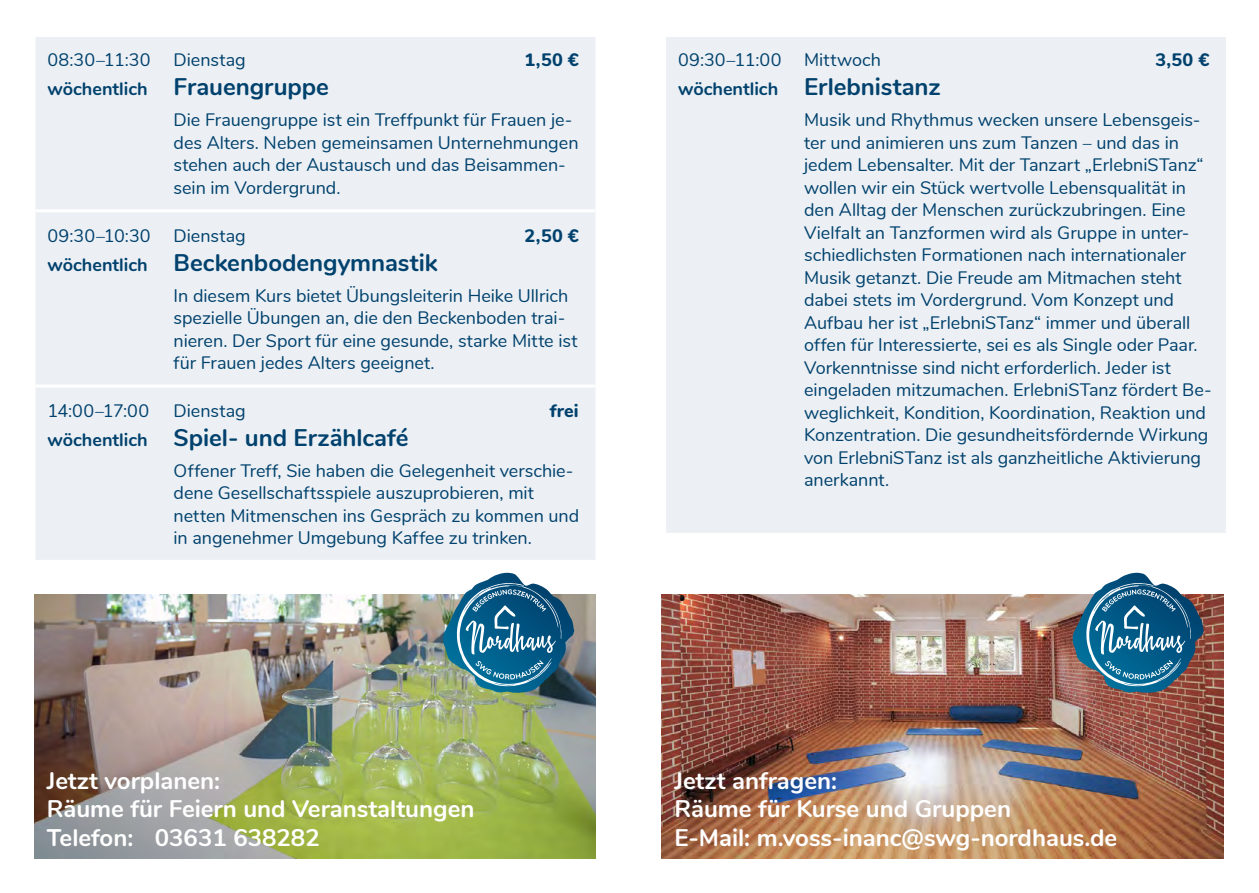
<style>
.page{position:relative;width:1259px;height:893px;background:#fff}
.page>*{position:absolute;margin:0;border:0;box-sizing:border-box;transform-origin:0 0}
.t1{font:700 24px/28.8px "Nunito";color:#fff}
.t2{font:700 24px "Nunito";color:#00416d}
.t3{font:18px/22.5px "Nunito";letter-spacing:-.005em;color:#00416d}
.t4{font:800 18px "Nunito";letter-spacing:.01em;color:#00416d}
.s1{font-size:18px}
</style>
<div class="page">
<div style="left:36px;top:37px;width:559px;height:523px;background:#ecf0f4"></div>
<hr style="left:36px;top:209px;width:559px;height:3px;background:#fff">
<hr style="left:36px;top:385px;width:559px;height:3px;background:#fff">
<div style="left:665px;top:36px;width:561px;height:498px;background:#ecf0f4"></div>
<hr style="left:664px;top:37px;width:2px;height:496px;background:#fff">
<hr style="left:664px;top:34px;width:563px;height:3px;background:#fff">
<hr style="left:664px;top:533px;width:563px;height:3px;background:#fff">
<img style="left:34px;top:594px;width:561px;height:265px">
<img style="left:662px;top:594px;width:561px;height:265px">
<img style="left:442px;top:573px;width:132px;height:121px">
<svg style="left:1072px;top:573px;width:131px;height:121px"></svg>
<p class="t3" style="left:48px;top:48px;width:104px">08:30–11:30</p>
<p class="t3" style="left:174px;top:48px;width:74px">Dienstag</p>
<p class="t4" style="left:524px;top:47px;width:56px">1,50 €</p>
<h1 class="t2" style="left:48px;top:69px;width:283px"><span class="s1">wöchentlich</span> Frauengruppe</h1>
<p class="t3" style="left:174px;top:108px;width:406px">Die Frauengruppe ist ein Treffpunkt für Frauen je&shy;des Alters. Neben gemeinsamen Unternehmungen stehen auch der Austausch und das Beisammen&shy;sein im Vordergrund.</p>
<p class="t3" style="left:48px;top:223px;width:105px">09:30–10:30</p>
<p class="t3" style="left:174px;top:223px;width:74px">Dienstag</p>
<p class="t4" style="left:524px;top:222px;width:56px">2,50 €</p>
<h1 class="t2" style="left:48px;top:244px;width:392px"><span class="s1">wöchentlich</span> Beckenbodengymnastik</h1>
<p class="t3" style="left:174px;top:283px;width:405px">In diesem Kurs bietet Übungsleiterin Heike Ullrich spezielle Übungen an, die den Beckenboden trai&shy;nieren. Der Sport für eine gesunde, starke Mitte ist für Frauen jedes Alters geeignet.</p>
<p class="t3" style="left:48px;top:399px;width:103px">14:00–17:00</p>
<p class="t3" style="left:174px;top:399px;width:74px">Dienstag</p>
<p class="t4" style="left:550px;top:397px;width:30px">frei</p>
<h1 class="t2" style="left:48px;top:420px;width:362px"><span class="s1">wöchentlich</span> Spiel- und Erzählcafé</h1>
<p class="t3" style="left:174px;top:458px;width:407px">Offener Treff, Sie haben die Gelegenheit verschie&shy;dene Gesellschaftsspiele auszuprobieren, mit netten Mitmenschen ins Gespräch zu kommen und in angenehmer Umgebung Kaffee zu trinken.</p>
<p class="t3" style="left:678px;top:48px;width:105px">09:30–11:00</p>
<p class="t3" style="left:804px;top:48px;width:78px">Mittwoch</p>
<p class="t4" style="left:1155px;top:47px;width:55px">3,50 €</p>
<h1 class="t2" style="left:678px;top:69px;width:264px"><span class="s1">wöchentlich</span> Erlebnistanz</h1>
<p class="t3" style="left:804px;top:108px;width:409px">Musik und Rhythmus wecken unsere Lebensgeis&shy;ter und animieren uns zum Tanzen – und das in jedem Lebensalter. Mit der Tanzart „ErlebniSTanz“ wollen wir ein Stück wertvolle Lebensqualität in den Alltag der Menschen zurückzubringen. Eine Vielfalt an Tanzformen wird als Gruppe in unter&shy;schiedlichsten Formationen nach internationaler Musik getanzt. Die Freude am Mitmachen steht dabei stets im Vordergrund. Vom Konzept und Aufbau her ist „ErlebniSTanz“ immer und überall offen für Interessierte, sei es als Single oder Paar.<br>Vorkenntnisse sind nicht erforderlich. Jeder ist eingeladen mitzumachen. ErlebniSTanz fördert Be&shy;weglichkeit, Kondition, Koordination, Reaktion und Konzentration. Die gesundheitsfördernde Wirkung von ErlebniSTanz ist als ganzheitliche Aktivierung anerkannt.</p>
<h1 class="t1" style="left:47px;top:764px;width:429px">Jetzt vorplanen:<br>Räume für Feiern und Veranstaltungen<br>Telefon: 03631 638282</h1>
<h1 class="t1" style="left:674px;top:764px;width:444px">Jetzt anfragen:<br>Räume für Kurse und Gruppen<br>E-Mail: m.voss-inanc@swg-nordhaus.de</h1>
</div>
